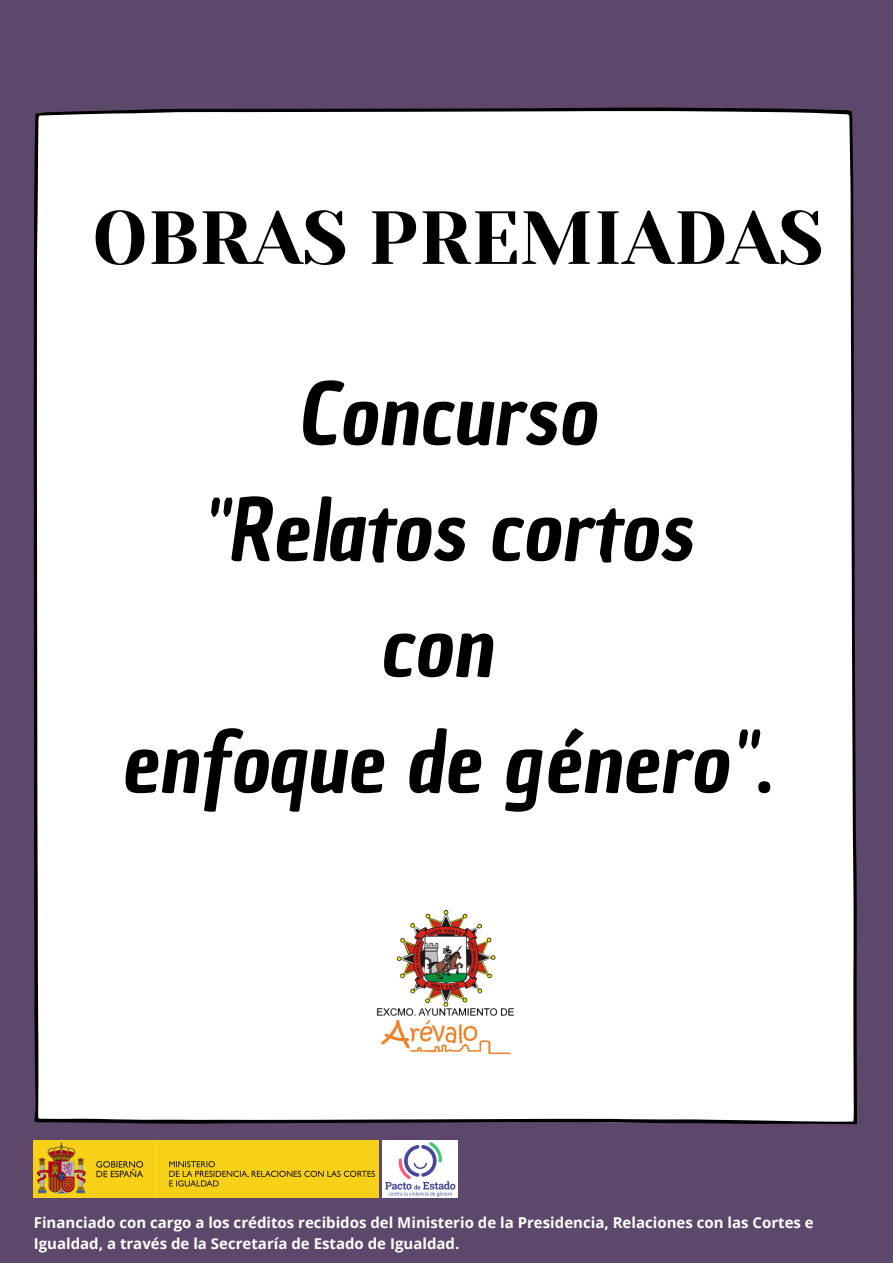
<style>
.page{position:relative;width:893px;height:1263px;background:#5d476b}
.page>*{position:absolute;margin:0;border:0;box-sizing:border-box;transform-origin:0 0}
.t1{font:italic 82.88px "Chau Philomene One";color:#000}
.t2{font:75px "Yeseva One";color:#000}
.t3{font:700 15px/20.9px "Open Sans";color:#fff}
.s1{font-style:normal}
</style>
<div class="page">
<div style="left:33px;top:107px;width:824px;height:1017px;background:#fff"></div>
<img style="left:382px;top:1140px;width:75px;height:58px">
<img style="left:34px;top:1140px;width:345px;height:58px">
<img style="left:372px;top:910px;width:146px;height:145px">
<p class="t2" style="left:92px;top:195px;width:732px">OBRAS PREMIADAS</p>
<p class="t1" style="left:297px;top:358px;width:301px">Concurso</p>
<p class="t1" style="left:201px;top:474px;width:493px">"Relatos cortos</p>
<p class="t1" style="left:379px;top:590px;width:115px">con</p>
<p class="t1" style="left:120px;top:706px;width:654px">enfoque de género"<span class="s1">.</span></p>
<p class="t3" style="left:34px;top:1211px;width:781px">Financiado con cargo a los créditos recibidos del Ministerio de la Presidencia, Relaciones con las Cortes e<br>Igualdad, a través de la Secretaría de Estado de Igualdad.</p>
</div>
